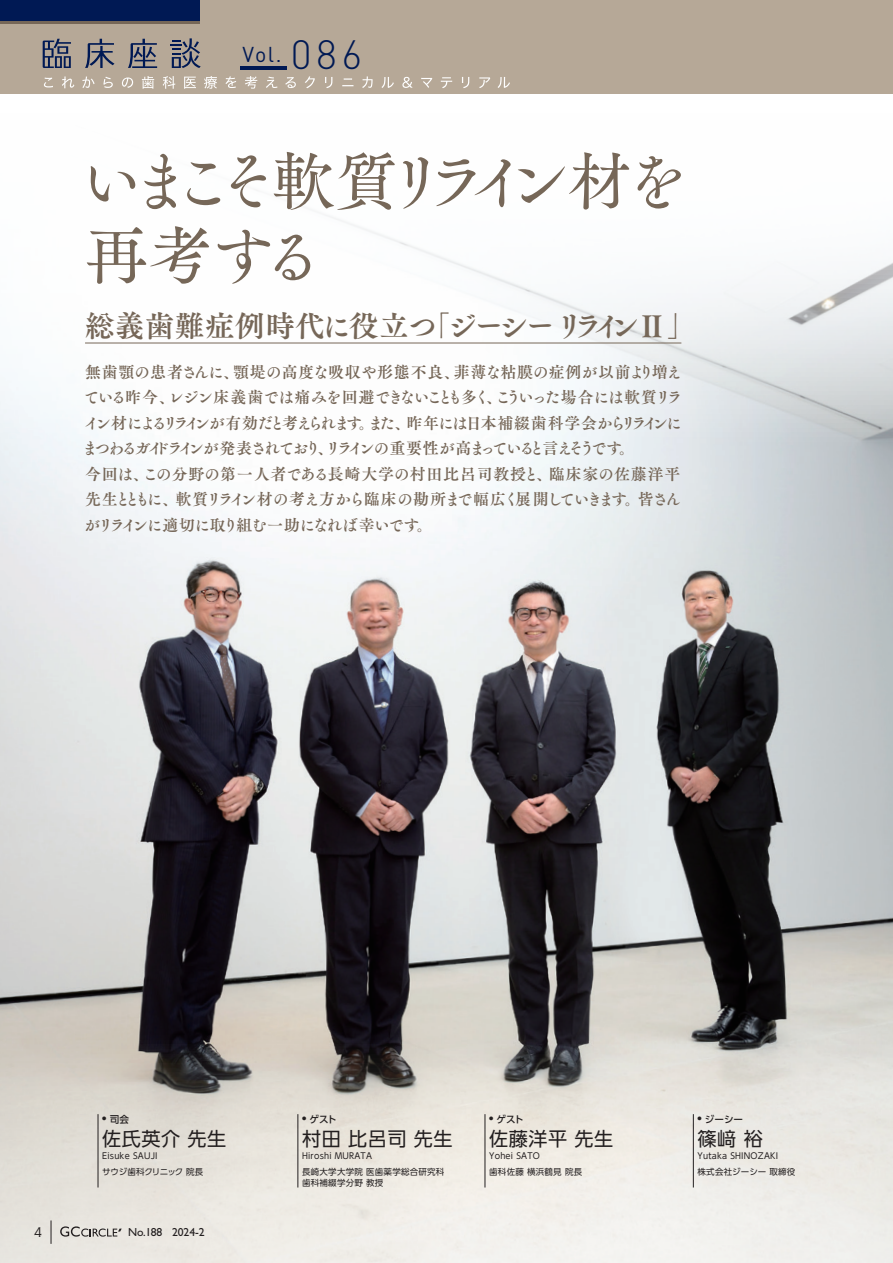
<style>
.page{position:relative;width:893px;height:1263px;background:#fff}
.page>*{position:absolute;margin:0;border:0;box-sizing:border-box;transform-origin:0 0}
.t1{font:63.75px/74.4px "Tsuku A Old Min Pr 6 N M";letter-spacing:-.22em;color:#766758}
.t2{font:29.7px "Tsuku A Old Min Pr 6 N B";letter-spacing:-.055em;color:#766758}
.t3{font:21.3px "DINOT";color:#001954}
.t4{font:19.2px "UD Shin Go Pr 6 N";letter-spacing:.025em;color:#231f20}
.t5{font:15.9px/25.5px "Tsuku A Old Min Pr 6 N B";letter-spacing:-.07em;color:#766758}
.t6{font:13.35px "Copperplate Gothic Std 29 AB";color:#231f20}
.t7{font:11.7px "Gill Sans Std";letter-spacing:-.01em;color:#231f20}
.t8{font:500 9.6px "UD Shin Go Pr 6 N";color:#231f20}
.t9{font:8.55px "UD Shin Go C Oniz Pr 6 N";letter-spacing:.025em;color:#231f20}
.t10{font:8.55px/11.7px "UD Shin Go Pr 6 N";letter-spacing:.025em;color:#231f20}
.t11{font:8.55px "UD Shin Go Pr 6 N";letter-spacing:-.03em;color:#231f20}
.s1{font-weight:300;font-size:40.35px}
</style>
<div class="page">
<img style="left:0;top:190px;width:893px;height:1073px">
<div style="left:0;top:0;width:893px;height:94px;background:#b6a897"></div>
<div style="left:0;top:0;width:200px;height:21px;background:#001954"></div>
<svg style="left:44px;top:76px;width:466px;height:13px"></svg>
<svg style="left:85px;top:39px;width:29px;height:29px"></svg>
<svg style="left:43px;top:39px;width:28px;height:29px"></svg>
<svg style="left:128px;top:39px;width:29px;height:29px"></svg>
<svg style="left:171px;top:38px;width:30px;height:30px"></svg>
<hr style="left:0;top:21px;width:200px;height:3px;background:#766758">
<hr style="left:240px;top:66px;width:46px;height:4px;background:#001954">
<hr style="left:85px;top:343px;width:596px;height:1px;background:#766758">
<svg style="left:298px;top:1114px;width:1px;height:15px"></svg>
<hr style="left:298px;top:1129px;width:1px;height:58px;background:#231f20">
<svg style="left:485px;top:1114px;width:1px;height:15px"></svg>
<hr style="left:485px;top:1129px;width:1px;height:58px;background:#231f20">
<svg style="left:693px;top:1114px;width:1px;height:15px"></svg>
<hr style="left:693px;top:1129px;width:1px;height:58px;background:#231f20">
<svg style="left:98px;top:1114px;width:1px;height:15px"></svg>
<hr style="left:98px;top:1129px;width:1px;height:58px;background:#231f20">
<svg style="left:51px;top:1220px;width:1px;height:24px"></svg>
<svg style="left:60px;top:1226px;width:62px;height:10px"></svg>
<h3 class="t3" style="left:242px;top:40px;width:121px">Vol. <span class="s1">086</span></h3>
<h1 class="t1" style="left:79px;top:141px;width:612px">いまこそ軟質リライン材を再考する</h1>
<h2 class="t2" style="left:85px;top:299px;width:613px">総義歯難症例時代に役立つ「ジーシー リラインⅡ」</h2>
<p class="t5" style="left:82px;top:358px;width:602px">無歯顎の患者さんに、顎堤の高度な吸収や形態不良、菲薄な粘膜の症例が以前より増えている昨今、レジン床義歯では痛みを回避できないことも多く、こういった場合には軟質リライン材によるリラインが有効だと考えられます。また、昨年には日本補綴歯科学会からリラインにまつわるガイドラインが発表されており、リラインの重要性が高まっていると言えそうです。<br>今回は、この分野の第一人者である長崎大学の村田比呂司教授と、臨床家の佐藤洋平先生とともに、軟質リライン材の考え方から臨床の勘所まで幅広く展開していきます。皆さんがリラインに適切に取り組む一助になれば幸いです。</p>
<p class="t8" style="left:102px;top:1111px;width:28px"><sup>●</sup> 司会</p>
<p class="t4" style="left:102px;top:1123px;width:126px">佐氏英介先生</p>
<p class="t9" style="left:102px;top:1149px;width:57px">Eisuke SAUJI</p>
<p class="t11" style="left:102px;top:1164px;width:103px">サウジ歯科クリニック院長</p>
<p class="t6" style="left:34px;top:1224px;width:10px">4</p>
<p class="t7" style="left:128px;top:1226px;width:78px">No.188 2024-2</p>
<p class="t8" style="left:302px;top:1111px;width:36px"><sup>●</sup> ゲスト</p>
<p class="t4" style="left:302px;top:1123px;width:152px">村田比呂司先生</p>
<p class="t9" style="left:302px;top:1149px;width:71px">Hiroshi MURATA</p>
<p class="t10" style="left:302px;top:1165px;width:144px">長崎大学大学院医歯薬学総合研究科歯科補綴学分野教授</p>
<p class="t8" style="left:489px;top:1111px;width:36px"><sup>●</sup> ゲスト</p>
<p class="t4" style="left:489px;top:1123px;width:126px">佐藤洋平先生</p>
<p class="t9" style="left:489px;top:1149px;width:52px">Yohei SATO</p>
<p class="t10" style="left:489px;top:1165px;width:95px">歯科佐藤横浜鶴見院長</p>
<p class="t8" style="left:698px;top:1111px;width:47px"><sup>●</sup> ジーシー</p>
<p class="t4" style="left:698px;top:1123px;width:67px">篠﨑裕</p>
<p class="t9" style="left:698px;top:1149px;width:82px">Yutaka SHINOZAKI</p>
<p class="t10" style="left:698px;top:1165px;width:99px">株式会社ジーシー取締役</p>
</div>
